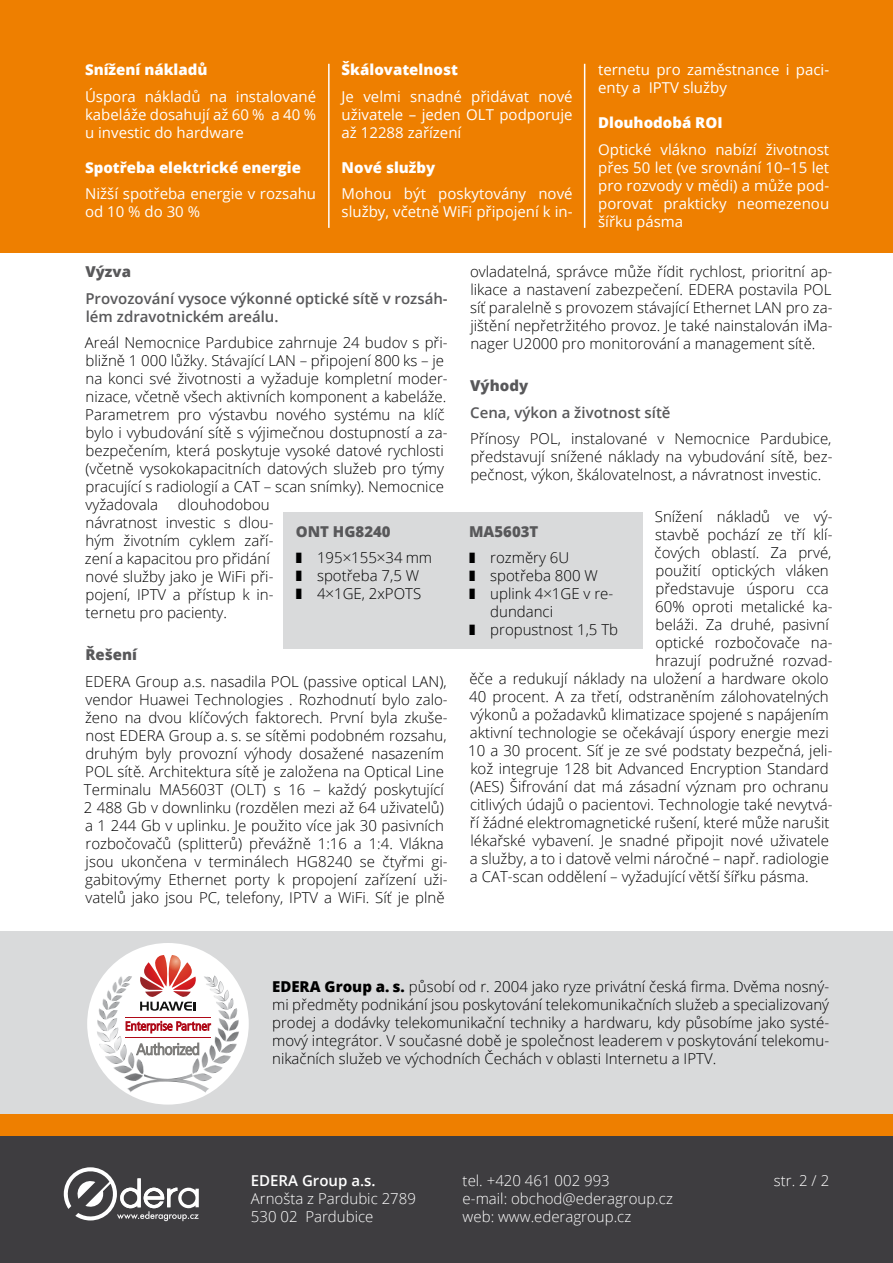
<style>
.page{position:relative;width:893px;height:1263px;background:#fff}
.page>*{position:absolute;margin:0;border:0;box-sizing:border-box;transform-origin:0 0}
.t1{font:300 15px/18px "Open Sans";color:#000}
.t2{font:15px/18px "Open Sans";color:#fff;text-align:justify}
.t3{font:300 15px/18px "Open Sans";color:#fff}
.t4{font:600 15px/18px "Open Sans";color:#58585a}
.t5{font:800 15px "Open Sans";color:#fff}
.t6{font:800 15px "Open Sans";color:#58585a}
.t7{font:600 15px "Open Sans";color:#fff}
.s1{font-weight:800;color:#58585a}
.s2{font-weight:800}
</style>
<div class="page">
<div style="left:0;top:1135px;width:893px;height:128px;background:#3e3d40"></div>
<div style="left:0;top:1114px;width:893px;height:21px;background:#ee7f00"></div>
<svg style="left:64px;top:1167px;width:135px;height:54px"></svg>
<div style="left:283px;top:512px;width:359px;height:137px;background:#d9dadb"></div>
<div style="left:0;top:0;width:893px;height:252px;background:#ee7f00"></div>
<div style="left:0;top:931px;width:893px;height:183px;background:#d9dadb"></div>
<hr style="left:328px;top:64px;width:2px;height:164px;background:#fff">
<hr style="left:584px;top:64px;width:1px;height:164px;background:#fff">
<div style="left:87px;top:943px;width:162px;height:161px;background:#fff;border-radius:50%"></div>
<svg style="left:97px;top:955px;width:142px;height:137px"></svg>
<hr style="left:126px;top:1017px;width:85px;height:1px;background:#af0917">
<hr style="left:126px;top:1037px;width:85px;height:1px;background:#af0917">
<p class="t5" style="left:85px;top:58px;width:124px">Snížení nákladů</p>
<p class="t2" style="left:85px;top:87px;width:233px">Úspora nákladů na instalované kabeláže dosahují až 60 % a 40 % u investic do hardware</p>
<p class="t5" style="left:85px;top:156px;width:218px">Spotřeba elektrické energie</p>
<p class="t2" style="left:85px;top:184px;width:233px">Nižší spotřeba energie v rozsahu od 10 % do 30 %</p>
<p class="t5" style="left:342px;top:58px;width:118px">Škálovatelnost</p>
<p class="t2" style="left:342px;top:87px;width:233px">Je velmi snadné přidávat nové uživatele – jeden OLT podporuje až 12288 zařízení</p>
<p class="t5" style="left:342px;top:156px;width:95px">Nové služby</p>
<p class="t2" style="left:342px;top:184px;width:233px">Mohou být poskytovány nové služby, včetně WiFi připojení k in-</p>
<p class="t2" style="left:598px;top:60px;width:233px">ternetu pro zaměstnance i paci&shy;enty a IPTV služby</p>
<p class="t5" style="left:598px;top:111px;width:126px">Dlouhodobá ROI</p>
<p class="t2" style="left:598px;top:140px;width:233px">Optické vlákno nabízí životnost přes 50 let (ve srovnání 10–15 let pro rozvody v mědi) a může pod&shy;porovat prakticky neomezenou šířku pásma</p>
<p class="t6" style="left:85px;top:260px;width:47px">Výzva</p>
<p class="t4" style="left:85px;top:289px;width:364px">Provozování vysoce výkonné optické sítě v rozsáh&shy;lém zdravotnickém areálu.</p>
<p class="t1" style="left:85px;top:333px;width:364px">Areál Nemocnice Pardubice zahrnuje 24 budov s při&shy;bližně 1 000 lůžky. Stávající LAN – připojení 800 ks – je na konci své životnosti a vyžaduje kompletní moder&shy;nizace, včetně všech aktivních komponent a kabeláže.<br>Parametrem pro výstavbu nového systému na klíč bylo i vybudování sítě s výjimečnou dostupností a za&shy;bezpečením, která poskytuje vysoké datové rychlosti (včetně vysokokapacitních datových služeb pro týmy pracující s radiologií a CAT – scan snímky). Nemocnice vyžadovala</p>
<p class="t1" style="left:85px;top:495px;width:190px;text-indent:93px">dlouhodobou návratnost investic s dlou&shy;hým životním cyklem zaří&shy;zení a kapacitou pro přidání nové služby jako je WiFi při&shy;pojení, IPTV a přístup k in&shy;ternetu pro pacienty.</p>
<p class="t6" style="left:85px;top:643px;width:53px">Řešení</p>
<p class="t1" style="left:84px;top:672px;width:365px">EDERA Group a.s. nasadila POL (passive optical LAN), vendor Huawei Technologies . Rozhodnutí bylo zalo&shy;ženo na dvou klíčových faktorech. První byla zkuše&shy;nost EDERA Group a. s. se sítěmi podobném rozsahu, druhým byly provozní výhody dosažené nasazením POL sítě. Architektura sítě je založena na Optical Line Terminalu MA5603T (OLT) s 16 – každý poskytující 2 488 Gb v downlinku (rozdělen mezi až 64 uživatelů) a 1 244 Gb v uplinku. Je použito více jak 30 pasivních rozbočovačů (splitterů) převážně 1:16 a 1:4. Vlákna jsou ukončena v terminálech HG8240 se čtyřmi gi&shy;gabitovýmy Ethernet porty k propojení zařízení uži&shy;vatelů jako jsou PC, telefony, IPTV a WiFi. Síť je plně</p>
<p class="t1" style="left:296px;top:517px;width:138px;line-height:26.5px"><span class="s1">ONT HG8240<br></span>❚ 195×155×34 mm</p>
<p class="t1" style="left:296px;top:566px;width:127px">❚ spotřeba 7,5 W ❚ 4×1GE, 2xPOTS</p>
<p class="t1" style="left:470px;top:262px;width:364px;text-align:justify">ovladatelná, správce může řídit rychlost, prioritní ap&shy;likace a nastavení zabezpečení. EDERA postavila POL síť paralelně s provozem stávající Ethernet LAN pro za&shy;jištění nepřetržitého provoz. Je také nainstalován iMa&shy;nager U2000 pro monitorování a management sítě.</p>
<p class="t6" style="left:470px;top:374px;width:59px">Výhody</p>
<p class="t4" style="left:470px;top:403px;width:202px">Cena, výkon a životnost sítě</p>
<p class="t1" style="left:470px;top:429px;width:364px;text-align:justify">Přínosy POL, instalované v Nemocnice Pardubice, představují snížené náklady na vybudování sítě, bez&shy;pečnost, výkon, škálovatelnost, a návratnost investic.</p>
<p class="t1" style="left:655px;top:507px;width:179px">Snížení nákladů ve vý-</p>
<p class="t1" style="left:655px;top:525px;width:179px">stavbě pochází ze tří klí-</p>
<p class="t1" style="left:654px;top:543px;width:178px">čových oblastí. Za prvé,</p>
<p class="t1" style="left:656px;top:561px;width:175px">použití optických vláken</p>
<p class="t1" style="left:656px;top:579px;width:175px">představuje úsporu cca</p>
<p class="t1" style="left:655px;top:597px;width:179px">60% oproti metalické ka-</p>
<p class="t1" style="left:656px;top:615px;width:175px">beláži. Za druhé, pasivní</p>
<p class="t1" style="left:655px;top:633px;width:179px">optické rozbočovače na-</p>
<p class="t1" style="left:656px;top:651px;width:178px">hrazují podružné rozvad-</p>
<p class="t1" style="left:469px;top:669px;width:361px">ěče a redukují náklady na uložení a hardware okolo</p>
<p class="t1" style="left:469px;top:687px;width:361px">40 procent. A za třetí, odstraněním zálohovatelných</p>
<p class="t1" style="left:470px;top:705px;width:360px">výkonů a požadavků klimatizace spojené s napájením</p>
<p class="t1" style="left:470px;top:723px;width:360px">aktivní technologie se očekávají úspory energie mezi</p>
<p class="t1" style="left:468px;top:741px;width:366px">10 a 30 procent. Síť je ze své podstaty bezpečná, jeli-</p>
<p class="t1" style="left:470px;top:759px;width:360px">kož integruje 128 bit Advanced Encryption Standard</p>
<p class="t1" style="left:470px;top:777px;width:360px">(AES) Šifrování dat má zásadní význam pro ochranu</p>
<p class="t1" style="left:470px;top:795px;width:364px">citlivých údajů o pacientovi. Technologie také nevytvá-</p>
<p class="t1" style="left:470px;top:813px;width:361px">ří žádné elektromagnetické rušení, které může narušit</p>
<p class="t1" style="left:471px;top:831px;width:360px">lékařské vybavení. Je snadné připojit nové uživatele</p>
<p class="t1" style="left:470px;top:849px;width:360px">a služby, a to i datově velmi náročné – např. radiologie</p>
<p class="t1" style="left:470px;top:867px;width:340px">a CAT-scan oddělení – vyžadující větší šířku pásma.</p>
<p class="t1" style="left:469px;top:517px;width:102px;line-height:26.5px"><span class="s1">MA5603T<br></span>❚ rozměry 6U</p>
<p class="t1" style="left:469px;top:566px;width:130px">❚ spotřeba 800 W</p>
<p class="t1" style="left:469px;top:584px;width:146px">❚ uplink 4×1GE v re-</p>
<p class="t1" style="left:490px;top:602px;width:64px">dundanci</p>
<p class="t1" style="left:469px;top:620px;width:151px">❚ propustnost 1,5 Tb</p>
<p class="t1" style="left:272px;top:977px;width:559px;text-align:justify"><span class="s2">EDERA Group a. s.</span> působí od r. 2004 jako ryze privátní česká firma. Dvěma nosný&shy;mi předměty podnikání jsou poskytování telekomunikačních služeb a specializovaný prodej a dodávky telekomunikační techniky a hardwaru, kdy působíme jako systé&shy;mový integrátor. V současné době je společnost leaderem v poskytování telekomu&shy;nikačních služeb ve východních Čechách v oblasti Internetu a IPTV.</p>
<p class="t7" style="left:251px;top:1170px;width:126px">EDERA Group a.s.</p>
<p class="t3" style="left:251px;top:1189px;width:167px">Arnošta z Pardubic 2789<br>530 02 Pardubice</p>
<p class="t3" style="left:463px;top:1171px;width:212px">tel. +420 461 002 993<br>e-mail: obchod@ederagroup.cz web: www.ederagroup.cz</p>
<p class="t3" style="left:774px;top:1171px;width:57px">str. 2 / 2</p>
</div>
